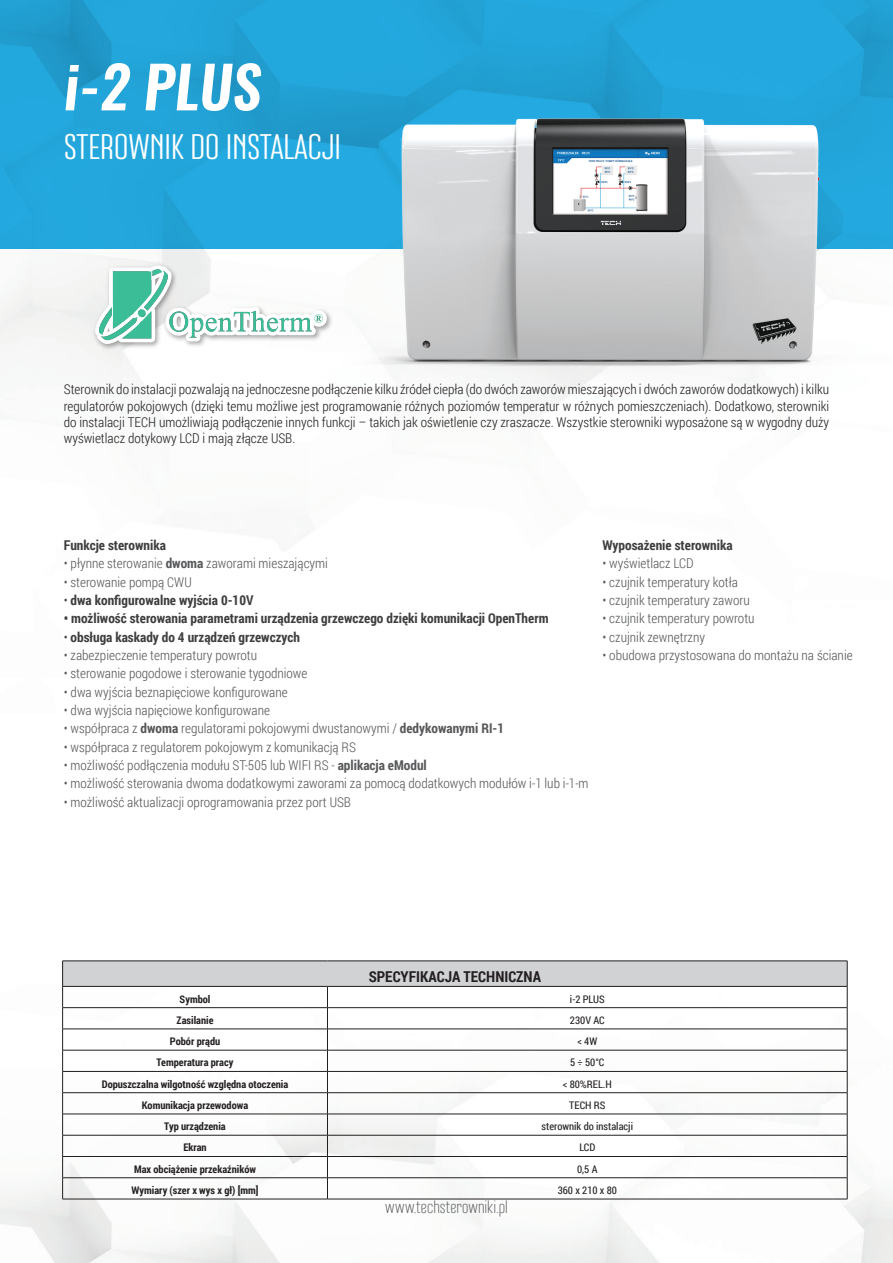
<style>
.page{position:relative;width:893px;height:1263px;background:#fff}
.page>*{position:absolute;margin:0;border:0;box-sizing:border-box;transform-origin:0 0}
.t1{font:italic 600 57.6px "Oswald";color:#fff}
.t2{font:35.4px "Nephrite";color:#fff}
.t3{font:300 18px "Nephrite";letter-spacing:.005em;color:#57585a}
.t4{font:700 15px "Roboto Condensed";color:#231f20}
.t5{font:300 13.5px "Roboto Condensed";color:#57585a}
.t6{font:300 13.5px/16.2px "Roboto Condensed";color:#231f20;text-align:justify}
.t7{font:700 13.5px "Roboto Condensed";color:#3e3e3f}
.t8{font:700 10.5px "Roboto Condensed";color:#231f20}
.t9{font:10.5px "Roboto Condensed";color:#231f20}
.s1{font-weight:700}
.s2{font-weight:300}
</style>
<div class="page">
<div style="left:0;top:0;width:893px;height:249px;background:#24aae1"></div>
<div style="left:63px;top:961px;width:784px;height:25px;background:#d1d2d4"></div>
<hr style="left:62px;top:961px;width:265px;height:1px;background:#231f20">
<hr style="left:327px;top:961px;width:520px;height:1px;background:#231f20">
<hr style="left:62px;top:986px;width:265px;height:1px;background:#231f20">
<hr style="left:62px;top:1007px;width:265px;height:1px;background:#231f20">
<hr style="left:62px;top:1029px;width:265px;height:1px;background:#231f20">
<hr style="left:62px;top:1050px;width:265px;height:1px;background:#231f20">
<hr style="left:62px;top:1071px;width:265px;height:1px;background:#231f20">
<hr style="left:62px;top:1092px;width:265px;height:1px;background:#231f20">
<hr style="left:62px;top:1114px;width:265px;height:1px;background:#231f20">
<hr style="left:62px;top:1135px;width:265px;height:1px;background:#231f20">
<hr style="left:62px;top:1156px;width:265px;height:1px;background:#231f20">
<hr style="left:62px;top:1177px;width:265px;height:1px;background:#231f20">
<svg style="left:62px;top:961px;width:1px;height:238px"></svg>
<hr style="left:62px;top:1199px;width:265px;height:1px;background:#231f20">
<hr style="left:327px;top:986px;width:520px;height:1px;background:#231f20">
<hr style="left:327px;top:1007px;width:520px;height:1px;background:#231f20">
<hr style="left:327px;top:1029px;width:520px;height:1px;background:#231f20">
<hr style="left:327px;top:1050px;width:520px;height:1px;background:#231f20">
<hr style="left:327px;top:1071px;width:520px;height:1px;background:#231f20">
<hr style="left:327px;top:1092px;width:520px;height:1px;background:#231f20">
<hr style="left:327px;top:1114px;width:520px;height:1px;background:#231f20">
<hr style="left:327px;top:1135px;width:520px;height:1px;background:#231f20">
<hr style="left:327px;top:1156px;width:520px;height:1px;background:#231f20">
<hr style="left:327px;top:1177px;width:520px;height:1px;background:#231f20">
<svg style="left:327px;top:986px;width:1px;height:213px"></svg>
<svg style="left:847px;top:961px;width:1px;height:238px"></svg>
<hr style="left:327px;top:1199px;width:520px;height:1px;background:#231f20">
<img style="left:320px;top:47px;width:573px;height:353px">
<img style="left:91px;top:261px;width:245px;height:92px">
<svg style="left:95px;top:265px;width:232px;height:79px"></svg>
<h1 class="t1" style="left:64px;top:47px;width:199px">i-2 PLUS</h1>
<h2 class="t2" style="left:64px;top:128px;width:279px">STEROWNIK DO INSTALACJI</h2>
<p class="t6" style="left:64px;top:381px;width:767px">Sterownik do instalacji pozwalają na jednoczesne podłączenie kilku źródeł ciepła (do dwóch zaworów mieszających i dwóch zaworów dodatkowych) i kilku regulatorów pokojowych (dzięki temu możliwe jest programowanie różnych poziomów temperatur w różnych pomieszczeniach). Dodatkowo, sterowniki do instalacji TECH umożliwiają podłączenie innych funkcji – takich jak oświetlenie czy zraszacze. Wszystkie sterowniki wyposażone są w wygodny duży wyświetlacz dotykowy LCD i mają złącze USB.</p>
<p class="t7" style="left:64px;top:536px;width:104px">Funkcje sterownika</p>
<p class="t5" style="left:64px;top:554px;width:266px">• płynne sterowanie <span class="s1">dwoma</span> zaworami mieszającymi</p>
<p class="t5" style="left:64px;top:572px;width:129px">• sterowanie pompą CWU</p>
<p class="t7" style="left:64px;top:591px;width:191px"><span class="s2">•</span> dwa konfigurowalne wyjścia 0-10V</p>
<p class="t7" style="left:64px;top:609px;width:486px">• możliwość sterowania parametrami urządzenia grzewczego dzięki komunikacji OpenTherm</p>
<p class="t7" style="left:64px;top:627px;width:238px"><span class="s2">•</span> obsługa kaskady do 4 urządzeń grzewczych</p>
<p class="t5" style="left:64px;top:646px;width:195px">• zabezpieczenie temperatury powrotu</p>
<p class="t5" style="left:64px;top:664px;width:245px">• sterowanie pogodowe i sterowanie tygodniowe</p>
<p class="t5" style="left:64px;top:682px;width:225px">• dwa wyjścia beznapięciowe konfigurowane</p>
<p class="t5" style="left:64px;top:701px;width:208px">• dwa wyjścia napięciowe konfigurowane</p>
<p class="t5" style="left:64px;top:719px;width:442px">• współpraca z <span class="s1">dwoma</span> regulatorami pokojowymi dwustanowymi / <span class="s1">dedykowanymi RI-1</span></p>
<p class="t5" style="left:64px;top:737px;width:294px">• współpraca z regulatorem pokojowym z komunikacją RS</p>
<p class="t5" style="left:64px;top:756px;width:365px">• możliwość podłączenia modułu ST-505 lub WIFI RS - <span class="s1">aplikacja eModul</span></p>
<p class="t5" style="left:64px;top:774px;width:526px">• możliwość sterowania dwoma dodatkowymi zaworami za pomocą dodatkowych modułów i-1 lub i-1-m</p>
<p class="t5" style="left:64px;top:792px;width:289px">• możliwość aktualizacji oprogramowania przez port USB</p>
<p class="t7" style="left:602px;top:536px;width:132px">Wyposażenie sterownika</p>
<p class="t5" style="left:602px;top:554px;width:93px">• wyświetlacz LCD</p>
<p class="t5" style="left:602px;top:572px;width:137px">• czujnik temperatury kotła</p>
<p class="t5" style="left:602px;top:591px;width:149px">• czujnik temperatury zaworu</p>
<p class="t5" style="left:602px;top:609px;width:154px">• czujnik temperatury powrotu</p>
<p class="t5" style="left:602px;top:627px;width:104px">• czujnik zewnętrzny</p>
<p class="t5" style="left:602px;top:646px;width:252px">• obudowa przystosowana do montażu na ścianie</p>
<p class="t4" style="left:369px;top:965px;width:174px">SPECYFIKACJA TECHNICZNA</p>
<p class="t8" style="left:180px;top:991px;width:32px">Symbol</p>
<p class="t9" style="left:570px;top:991px;width:36px">i-2 PLUS</p>
<p class="t8" style="left:177px;top:1013px;width:38px">Zasilanie</p>
<p class="t9" style="left:570px;top:1013px;width:36px">230V AC</p>
<p class="t8" style="left:170px;top:1034px;width:52px">Pobór prądu</p>
<p class="t9" style="left:577px;top:1034px;width:21px">&lt; 4W</p>
<p class="t8" style="left:157px;top:1055px;width:78px">Temperatura pracy</p>
<p class="t9" style="left:570px;top:1055px;width:36px">5 ÷ 50°C</p>
<p class="t8" style="left:102px;top:1076px;width:188px">Dopuszczalna wilgotność względna otoczenia</p>
<p class="t9" style="left:563px;top:1076px;width:51px">&lt; 80%REL.H</p>
<p class="t8" style="left:142px;top:1098px;width:108px">Komunikacja przewodowa</p>
<p class="t9" style="left:569px;top:1098px;width:38px">TECH RS</p>
<p class="t8" style="left:164px;top:1119px;width:63px">Typ urządzenia</p>
<p class="t9" style="left:542px;top:1119px;width:93px">sterownik do instalacji</p>
<p class="t8" style="left:183px;top:1140px;width:25px">Ekran</p>
<p class="t9" style="left:579px;top:1140px;width:18px">LCD</p>
<p class="t8" style="left:134px;top:1161px;width:123px">Max obciążenie przekaźników</p>
<p class="t9" style="left:577px;top:1161px;width:22px">0,5 A</p>
<p class="t8" style="left:132px;top:1183px;width:129px">Wymiary (szer x wys x gł) [mm]</p>
<p class="t9" style="left:558px;top:1183px;width:61px">360 x 210 x 80</p>
<h3 class="t3" style="left:385px;top:1197px;width:124px">www.techsterowniki.pl</h3>
</div>
